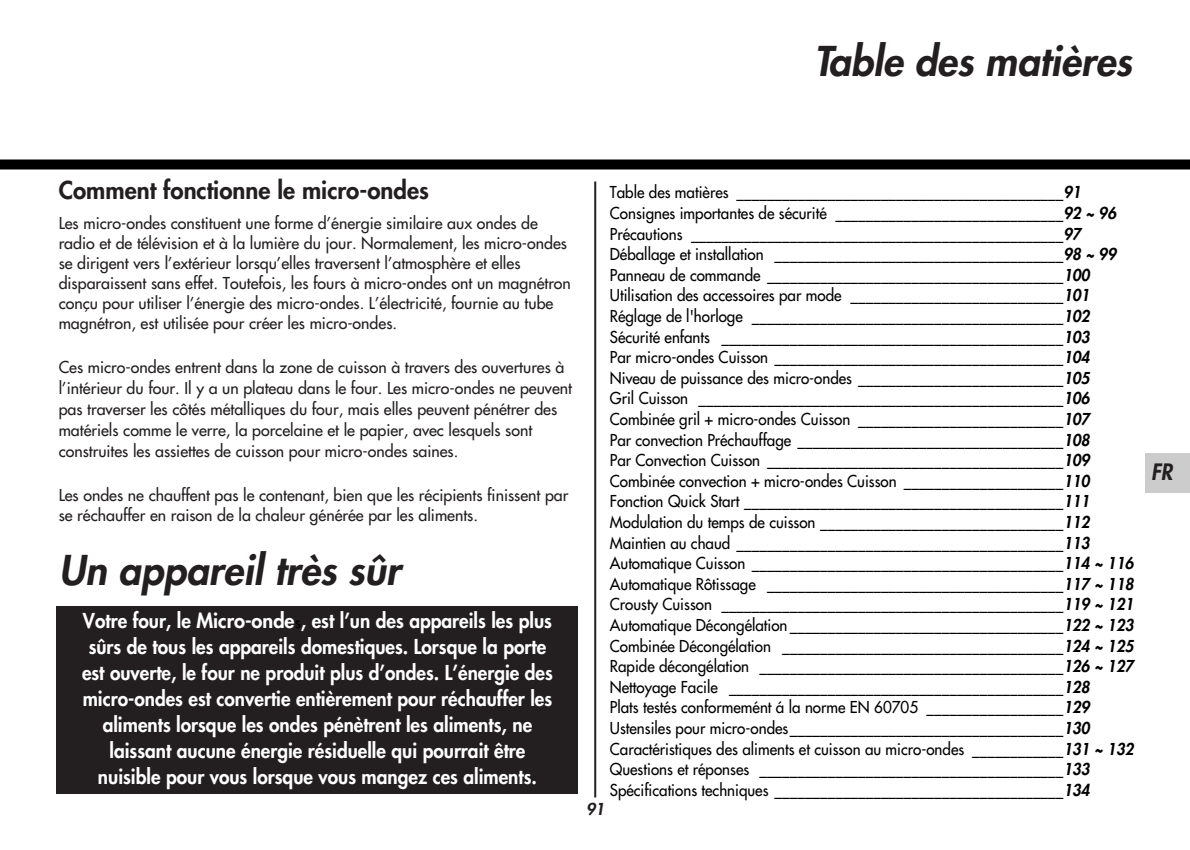
<style>
.page{position:relative;width:1190px;height:850px;background:#fff}
.page>*{position:absolute;margin:0;border:0;box-sizing:border-box;transform-origin:0 0}
.t1{font:italic 800 40px "Futura";color:#231f20}
.t2{font:800 24px "Futura";color:#231f20}
.t3{font:italic 800 22px "Futura";color:#231f20;scale:.95 1}
.t4{font:800 20px/26px "Futura";color:#fff;text-align:center;scale:.95 1}
.t5{font:16px/20.6px "Futura";color:#000;scale:.95 1}
.t6{font:16px/20px "Futura";color:#231f20}
.t7{font:italic 800 16px "Futura";color:#231f20}
.s1{font-weight:400;font-size:16px;color:#000}
.s2{font-weight:800;font-style:italic}
</style>
<div class="page">
<div style="left:0;top:160px;width:1190px;height:10px;background:#000"></div>
<div style="left:1145px;top:454px;width:45px;height:39px;background:#ccc"></div>
<hr style="left:594px;top:182px;width:2px;height:616px;background:#231f20">
<div style="left:57px;top:607px;width:521px;height:187px;background:#231f20"></div>
<h1 class="t1" style="left:814px;top:42px;width:319px">Table des matières</h1>
<h2 class="t2" style="left:59px;top:178px;width:372px">Comment fonctionne le micro-ondes</h2>
<p class="t6" style="left:59px;top:214px;width:514px">Les micro-ondes constituent une forme d’énergie similaire aux ondes de radio et de télévision et à la lumière du jour. Normalement, les micro-ondes se dirigent vers l’extérieur lorsqu’elles traversent l’atmosphère et elles disparaissent sans effet. Toutefois, les fours à micro-ondes ont un magnétron conçu pour utiliser l’énergie des micro-ondes. L’électricité, fournie au tube magnétron, est utilisée pour créer les micro-ondes.</p>
<p class="t6" style="left:59px;top:358px;width:515px;line-height:21px">Ces micro-ondes entrent dans la zone de cuisson à travers des ouvertures à l’intérieur du four. Il y a un plateau dans le four. Les micro-ondes ne peuvent pas traverser les côtés métalliques du four, mais elles peuvent pénétrer des matériels comme le verre, la porcelaine et le papier, avec lesquels sont construites les assiettes de cuisson pour micro-ondes saines.</p>
<p class="t6" style="left:59px;top:486px;width:511px">Les ondes ne chauffent pas le contenant, bien que les récipients finissent par se réchauffer en raison de la chaleur générée par les aliments.</p>
<h1 class="t1" style="left:59px;top:551px;width:343px">Un appareil très sûr</h1>
<p class="t4" style="left:82px;top:609px;width:497px">Votre four, le Micro-onde<span class="s1">s</span>, est l’un des appareils les plus sûrs de tous les appareils domestiques. Lorsque la porte est ouverte, le four ne produit plus d’ondes. L’énergie des micro-ondes est convertie entièrement pour réchauffer les aliments lorsque les ondes pénètrent les aliments, ne laissant aucune énergie résiduelle qui pourrait être nuisible pour vous lorsque vous mangez ces aliments.</p>
<p class="t5" style="left:610px;top:183px;width:553px">Table des matières ___________________________________________<span class="s2">91<br></span>Consignes importantes de sécurité ______________________________<span class="s2">92 ~ 96<br></span>Précautions _________________________________________________<span class="s2">97<br></span>Déballage et installation ______________________________________<span class="s2">98 ~ 99<br></span>Panneau de commande _______________________________________<span class="s2">100<br></span>Utilisation des accessoires par mode ____________________________<span class="s2">101<br></span>Réglage de l'horloge _________________________________________<span class="s2">102<br></span>Sécurité enfants _____________________________________________<span class="s2">103<br></span>Par micro-ondes Cuisson ______________________________________<span class="s2">104<br></span>Niveau de puissance des micro-ondes ___________________________<span class="s2">105<br></span>Gril Cuisson ________________________________________________<span class="s2">106<br></span>Combinée gril + micro-ondes Cuisson ___________________________<span class="s2">107<br></span>Par convection Préchauffage ___________________________________<span class="s2">108<br></span>Par Convection Cuisson _______________________________________<span class="s2">109<br></span>Combinée convection + micro-ondes Cuisson _____________________<span class="s2">110<br></span>Fonction Quick Start __________________________________________<span class="s2">111<br></span>Modulation du temps de cuisson ________________________________<span class="s2">112<br></span>Maintien au chaud ___________________________________________<span class="s2">113<br></span>Automatique Cuisson _________________________________________<span class="s2">114 ~ 116<br></span>Automatique Rôtissage _______________________________________<span class="s2">117 ~ 118<br></span>Crousty Cuisson _____________________________________________<span class="s2">119 ~ 121<br></span>Automatique Décongélation ____________________________________<span class="s2">122 ~ 123<br></span>Combinée Décongélation _____________________________________<span class="s2">124 ~ 125<br></span>Rapide décongélation ________________________________________<span class="s2">126 ~ 127<br></span>Nettoyage Facile ____________________________________________<span class="s2">128<br></span>Plats testés conformemént á la norme EN 60705 __________________<span class="s2">129<br></span>Ustensiles pour micro-ondes____________________________________<span class="s2">130<br></span>Caractéristiques des aliments et cuisson au micro-ondes ____________<span class="s2">131 ~ 132<br></span>Questions et réponses ________________________________________<span class="s2">133<br></span>Spécifications techniques ______________________________________<span class="s2">134</span></p>
<p class="t7" style="left:586px;top:802px;width:20px">91</p>
<h3 class="t3" style="left:1151px;top:461px;width:24px">FR</h3>
</div>
